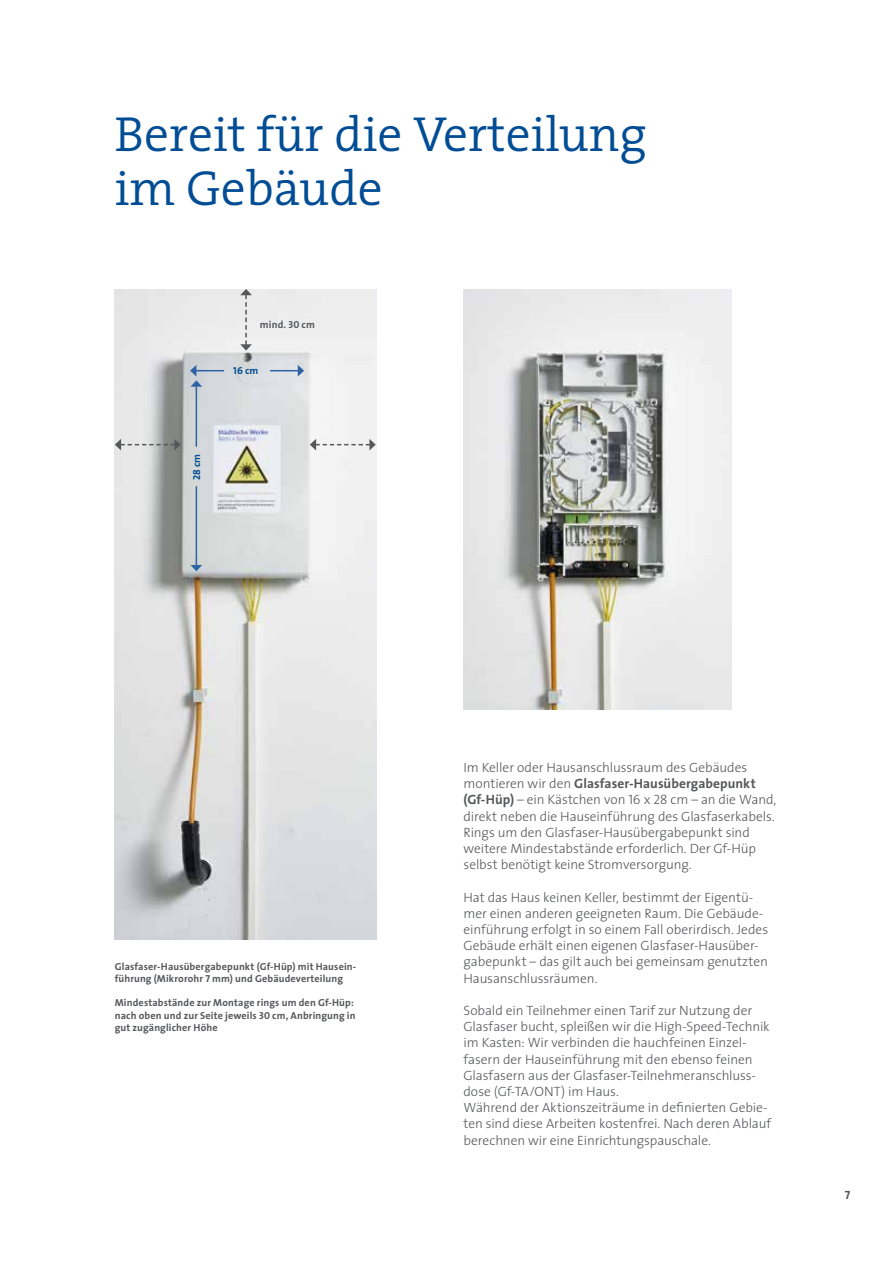
<style>
.page{position:relative;width:893px;height:1263px;background:#fff}
.page>*{position:absolute;margin:0;border:0;box-sizing:border-box;transform-origin:0 0}
.t1{font:300 49.5px/54px "The Serif";color:#014d95}
.t2{font:300 13.5px/16.2px "The Sans";letter-spacing:-.01em;color:#57585a}
.t3{font:12px "The Sans Bold Caps";color:#57585a}
.t4{font:700 10.2px/12.3px "The Sans";letter-spacing:.015em;color:#57585a}
.t5{font:10.2px "The Sans Bold Caps";color:#014d95}
.s1{font-family:"The Sans Bold Caps";font-weight:400}
.s2{font-family:"The Sans";font-weight:700}
.s3{font-weight:700}
.s4{font-family:"The Sans Light Caps";font-weight:400}
</style>
<div class="page">
<img style="left:115px;top:289px;width:261px;height:650px">
<hr style="left:196px;top:486px;width:1px;height:80px;background:#2d63a4">
<svg style="left:190px;top:565px;width:12px;height:6px"></svg>
<hr style="left:196px;top:386px;width:1px;height:61px;background:#2d63a4">
<svg style="left:190px;top:365px;width:34px;height:22px"></svg>
<svg style="left:270px;top:365px;width:34px;height:12px"></svg>
<svg style="left:310px;top:439px;width:66px;height:11px"></svg>
<svg style="left:115px;top:439px;width:66px;height:11px"></svg>
<svg style="left:240px;top:289px;width:12px;height:62px"></svg>
<img style="left:463px;top:289px;width:268px;height:420px">
<h1 class="t1" style="left:115px;top:106px;width:534px">Bereit für die Verteilung im Gebäude</h1>
<p class="t4" style="left:260px;top:318px;width:56px">mind. <span class="s1">30</span> cm</p>
<p class="t5" style="left:188px;top:480px;width:28px;rotate:-90deg">28 <span class="s2">cm</span></p>
<p class="t5" style="left:233px;top:362px;width:27px">16 <span class="s2">cm</span></p>
<p class="t4" style="left:115px;top:960px;width:243px">Glasfaser-Hausübergabepunkt (Gf-Hüp) mit Hausein&shy;führung (Mikrorohr <span class="s1">7</span> mm) und Gebäudeverteilung</p>
<p class="t4" style="left:115px;top:996px;width:242px">Mindestabstände zur Montage rings um den Gf-Hüp: nach oben und zur Seite jeweils <span class="s1">30</span> cm, Anbringung in gut zugänglicher Höhe</p>
<p class="t2" style="left:463px;top:759px;width:314px">Im Keller oder Hausanschlussraum des Gebäudes montieren wir den <span class="s3">Glasfaser-Hausübergabepunkt (Gf-Hüp)</span> – ein Kästchen von <span class="s4">16</span> x <span class="s4">28</span> cm – an die Wand, direkt neben die Hauseinführung des Glasfaserkabels.<br>Rings um den Glasfaser-Hausübergabepunkt sind weitere Mindestabstände erforderlich. Der Gf-Hüp selbst benötigt keine Stromversorgung.</p>
<p class="t2" style="left:463px;top:888px;width:306px">Hat das Haus keinen Keller, bestimmt der Eigentü&shy;mer einen anderen geeigneten Raum. Die Gebäude&shy;einführung erfolgt in so einem Fall oberirdisch. Jedes Gebäude erhält einen eigenen Glasfaser-Hausüber&shy;gabepunkt – das gilt auch bei gemeinsam genutzten Hausanschlussräumen.</p>
<p class="t2" style="left:463px;top:1002px;width:309px">Sobald ein Teilnehmer einen Tarif zur Nutzung der Glasfaser bucht, spleißen wir die High-Speed-Technik im Kasten: Wir verbinden die hauchfeinen Einzel&shy;fasern der Hauseinführung mit den ebenso feinen Glasfasern aus der Glasfaser-Teilnehmeranschluss&shy;dose (Gf-TA/ONT) im Haus.<br>Während der Aktionszeiträume in definierten Gebie&shy;ten sind diese Arbeiten kostenfrei. Nach deren Ablauf berechnen wir eine Einrichtungspauschale.</p>
<p class="t3" style="left:845px;top:1185px;width:7px">7</p>
</div>
